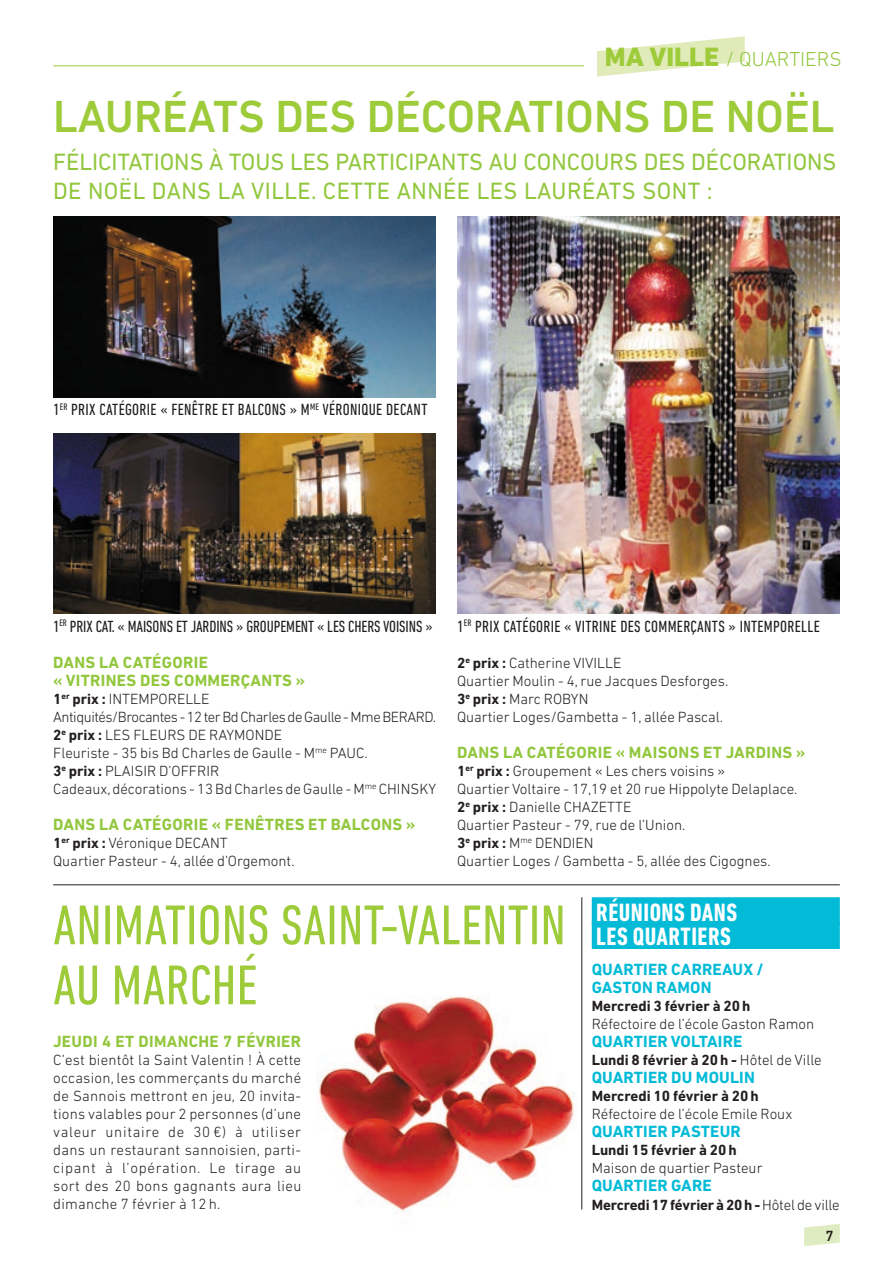
<style>
.page{position:relative;width:893px;height:1263px;background:#fff}
.page>*{position:absolute;margin:0;border:0;box-sizing:border-box;transform-origin:0 0}
.t1{font:condensed 57px/60px "DIN Next LT Pro";letter-spacing:.005em;color:#9ecb3a}
.t2{font:500 45.75px "DIN Next LT Pro";color:#9ecb3a}
.t3{font:700 condensed 25.5px/24px "DIN Next LT Pro";letter-spacing:.02em;color:#fff}
.t4{font:24px/28.8px "DIN Next LT Pro";color:#92c73d}
.t5{font:300 20.55px "DIN Next LT Pro";color:#92c73d}
.t6{font:700 16.5px/18px "DIN Next LT Pro";letter-spacing:.02em;color:#92c73d}
.t7{font:condensed 16.5px "DIN Next LT Pro";letter-spacing:.02em;color:#231f20}
.t8{font:700 16.5px/18px "DIN Next LT Pro";letter-spacing:.01em;color:#03bbd7}
.t9{font:condensed 16.5px "DIN Next LT Pro";letter-spacing:-.005em;color:#231f20}
.t10{font:300 15px/18px "DIN Next LT Pro";color:#231f20}
.t11{font:700 15px "DIN Next LT Pro";color:#231f20}
.t12{font:500 15px "DIN Next LT Pro";color:#231f20}
.s1{font-weight:800;font-size:27px;color:#9ecb3a}
.s2{font-weight:700}
.s3{font-weight:300}
.s4{color:#fff}
</style>
<div class="page">
<svg style="left:804px;top:1224px;width:36px;height:22px"></svg>
<svg style="left:597px;top:36px;width:148px;height:41px"></svg>
<hr style="left:53px;top:65px;width:537px;height:1px;background:#9ecb3a">
<div style="left:584px;top:47px;width:13px;height:33px;background:#fff"></div>
<img style="left:316px;top:996px;width:258px;height:215px">
<hr style="left:581px;top:897px;width:1px;height:312px;background:#231f20">
<hr style="left:53px;top:884px;width:787px;height:1px;background:#231f20">
<div style="left:592px;top:897px;width:248px;height:28px;background:#03bbd7"></div>
<div style="left:592px;top:921px;width:248px;height:28px;background:#03bbd7"></div>
<img style="left:53px;top:216px;width:383px;height:181px">
<img style="left:53px;top:433px;width:383px;height:181px">
<img style="left:457px;top:216px;width:383px;height:398px">
<h3 class="t5" style="left:605px;top:47px;width:238px"><span class="s1">MA VILLE</span> / QUARTIERS</h3>
<h2 class="t2" style="left:53px;top:90px;width:783px">LAURÉATS DES DÉCORATIONS DE NOËL</h2>
<h3 class="t4" style="left:53px;top:147px;width:785px">FÉLICITATIONS À TOUS LES PARTICIPANTS AU CONCOURS DES DÉCORATIONS<br>DE NOËL DANS LA VILLE. CETTE ANNÉE LES LAURÉATS SONT :</h3>
<p class="t7" style="left:53px;top:400px;width:376px">1<sup>ER</sup> PRIX CATÉGORIE « FENÊTRE ET BALCONS » M<sup>ME</sup> VÉRONIQUE DECANT</p>
<p class="t9" style="left:53px;top:617px;width:381px">1<sup>ER</sup> PRIX CAT. « MAISONS ET JARDINS » GROUPEMENT « LES CHERS VOISINS »</p>
<p class="t7" style="left:457px;top:617px;width:364px">1<sup>ER</sup> PRIX CATÉGORIE « VITRINE DES COMMERÇANTS » INTEMPORELLE</p>
<p class="t6" style="left:53px;top:653px;width:253px">DANS LA CATÉGORIE<br>« VITRINES DES COMMERÇANTS »</p>
<p class="t10" style="left:53px;top:690px;width:385px"><span class="s2">1</span><sup>er</sup> <span class="s2">prix :</span> INTEMPORELLE<br>Antiquités/Brocantes - 12 ter Bd Charles de Gaulle - Mme BERARD.<br><span class="s2">2</span><sup>e</sup> <span class="s2">prix :</span> LES FLEURS DE RAYMONDE<br>Fleuriste - 35 bis Bd Charles de Gaulle - M<sup>me</sup> PAUC.<br><span class="s2">3</span><sup>e</sup> <span class="s2">prix :</span> PLAISIR D’OFFRIR<br>Cadeaux, décorations - 13 Bd Charles de Gaulle - M<sup>me</sup> CHINSKY</p>
<p class="t6" style="left:53px;top:816px;width:364px">DANS LA CATÉGORIE « FENÊTRES ET BALCONS »</p>
<p class="t10" style="left:53px;top:834px;width:243px"><span class="s2">1</span><sup>er</sup> <span class="s2">prix :</span> Véronique DECANT<br>Quartier Pasteur - 4, allée d’Orgemont.</p>
<p class="t10" style="left:457px;top:654px;width:273px"><span class="s2">2</span><sup>e</sup> <span class="s2">prix :</span> Catherine VIVILLE<br>Quartier Moulin - 4, rue Jacques Desforges.<br><span class="s2">3</span><sup>e</sup> <span class="s2">prix :</span> Marc ROBYN<br>Quartier Loges/Gambetta - 1, allée Pascal.</p>
<p class="t6" style="left:457px;top:743px;width:350px">DANS LA CATÉGORIE « MAISONS ET JARDINS »</p>
<p class="t10" style="left:457px;top:762px;width:342px"><span class="s2">1</span><sup>er</sup> <span class="s2">prix :</span> Groupement « Les chers voisins »<br>Quartier Voltaire - 17,19 et 20 rue Hippolyte Delaplace.<br><span class="s2">2</span><sup>e</sup> <span class="s2">prix :</span> Danielle CHAZETTE<br>Quartier Pasteur - 79, rue de l’Union.<br><span class="s2">3</span><sup>e</sup> <span class="s2">prix :</span> M<sup>me</sup> DENDIEN<br>Quartier Loges / Gambetta - 5, allée des Cigognes.</p>
<h3 class="t3" style="left:596px;top:900px;width:142px">RÉUNIONS DANS<br>LES QUARTIERS</h3>
<p class="t8" style="left:592px;top:960px;width:173px">QUARTIER CARREAUX /<br>GASTON RAMON</p>
<p class="t11" style="left:592px;top:997px;width:160px">Mercredi 3 février à 20h</p>
<p class="t10" style="left:592px;top:1015px;width:224px">Réfectoire de l’école Gaston Ramon</p>
<p class="t8" style="left:592px;top:1032px;width:152px">QUARTIER VOLTAIRE</p>
<p class="t11" style="left:592px;top:1051px;width:232px">Lundi 8 février à 20h - <span class="s3">Hôtel de Ville</span></p>
<p class="t8" style="left:592px;top:1068px;width:165px">QUARTIER DU MOULIN</p>
<p class="t11" style="left:592px;top:1087px;width:168px">Mercredi 10 février à 20h</p>
<p class="t10" style="left:592px;top:1105px;width:202px">Réfectoire de l’école Emile Roux</p>
<p class="t8" style="left:592px;top:1122px;width:151px">QUARTIER PASTEUR</p>
<p class="t11" style="left:592px;top:1141px;width:146px">Lundi 15 février à 20h</p>
<p class="t10" style="left:592px;top:1159px;width:172px">Maison de quartier Pasteur</p>
<p class="t8" style="left:592px;top:1177px;width:122px">QUARTIER GARE</p>
<p class="t11" style="left:592px;top:1195px;width:250px">Mercredi 17 février à 20h - <span class="s3">Hôtel de ville</span></p>
<h1 class="t1" style="left:53px;top:894px;width:514px">ANIMATIONS SAINT-VALENTIN<br>AU MARCHÉ</h1>
<p class="t6" style="left:53px;top:1032px;width:249px">JEUDI 4 ET DIMANCHE 7 FÉVRIER</p>
<p class="t10" style="left:53px;top:1051px;width:250px;text-align:justify">C’est bientôt la Saint Valentin ! À cette occasion, les commerçants du marché de Sannois mettront en jeu, 20 invita&shy;tions valables pour 2 personnes (d’une valeur unitaire de 30 €) à utiliser dans un restaurant sannoisien, parti&shy;cipant à l’opération. Le tirage au sort des 20 bons gagnants aura lieu dimanche 7 février à 12 h.</p>
<p class="t12" style="left:826px;top:1227px;width:16px">7<span class="s4">7</span></p>
</div>
